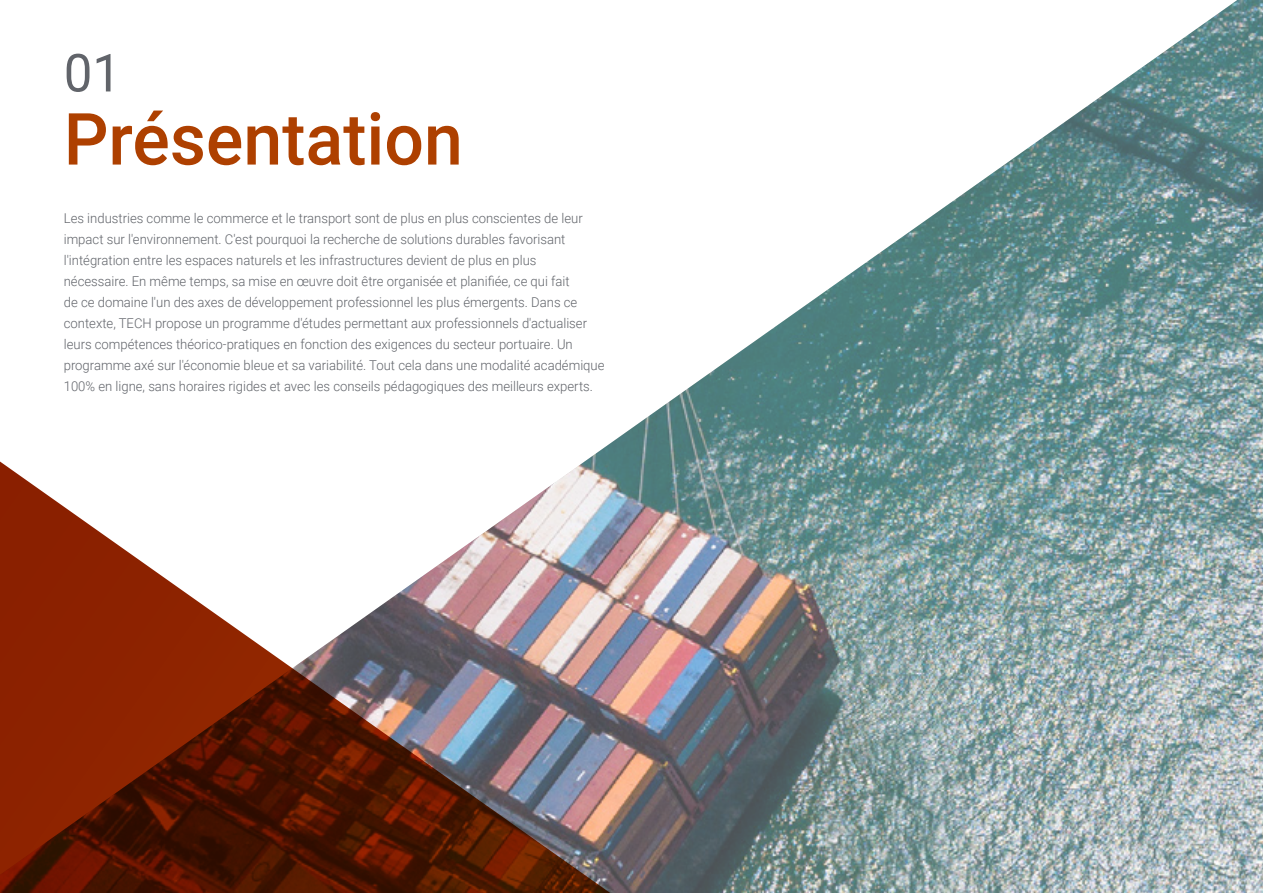
<style>
.page{position:relative;width:1263px;height:893px;background:#fff}
.page>*{position:absolute;margin:0;border:0;box-sizing:border-box;transform-origin:0 0}
.t1{font:500 72px "Roboto";color:#ae4000}
.t2{font:52.5px "Roboto";color:#61646a}
.t3{font:300 13.5px/21px "Roboto";color:#61646a}
</style>
<div class="page">
<img style="left:606px;top:0;width:657px;height:893px">
<svg style="left:0;top:446px;width:640px;height:447px"></svg>
<h2 class="t2" style="left:64px;top:36px;width:59px">01</h2>
<h1 class="t1" style="left:64px;top:89px;width:401px">Présentation</h1>
<p class="t3" style="left:64px;top:207px;width:542px">Les industries comme le commerce et le transport sont de plus en plus conscientes de leur impact sur l'environnement. C'est pourquoi la recherche de solutions durables favorisant l'intégration entre les espaces naturels et les infrastructures devient de plus en plus nécessaire. En même temps, sa mise en œuvre doit être organisée et planifiée, ce qui fait<br>de ce domaine l'un des axes de développement professionnel les plus émergents. Dans ce contexte, TECH propose un programme d'études permettant aux professionnels d'actualiser leurs compétences théorico-pratiques en fonction des exigences du secteur portuaire. Un programme axé sur l'économie bleue et sa variabilité. Tout cela dans une modalité académique 100% en ligne, sans horaires rigides et avec les conseils pédagogiques des meilleurs experts.</p>
</div>
